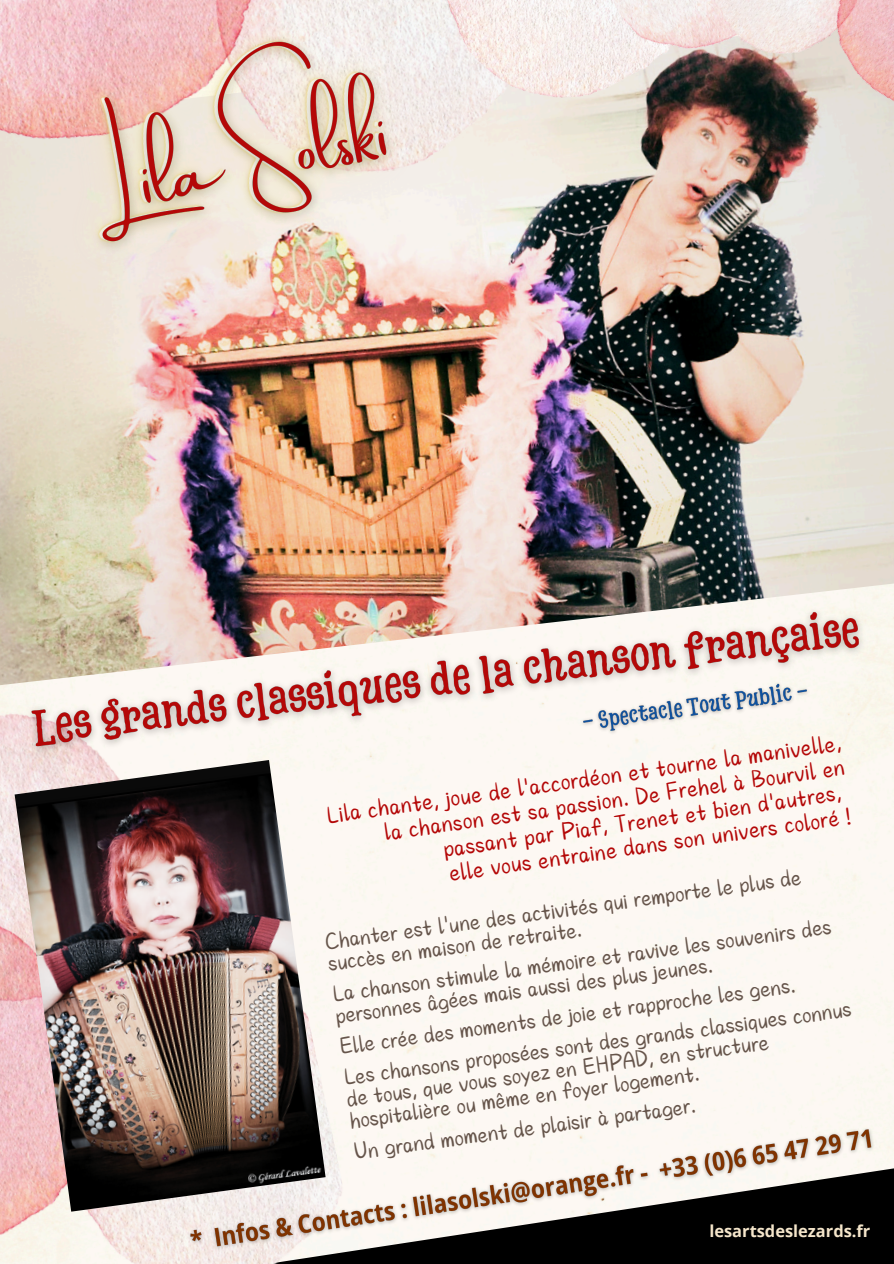
<style>
.page{position:relative;width:894px;height:1264px;background:#fff}
.page>*{position:absolute;margin:0;border:0;box-sizing:border-box;transform-origin:0 0}
.t1{font:27px/24.8px "Canva Milk Ttea";color:#b40808;text-align:right}
.t2{font:25.95px/21.6px "Canva Milk Ttea";color:#66554b}
.t3{font:700 16.35px "Open Sans";color:#f4e5ca}
</style>
<div class="page">
<div style="left:357px;top:702px;width:536px;height:561px;background:#fdf8f3"></div>
<img style="left:0;top:98px;width:893px;height:604px">
<img style="left:0;top:665px;width:357px;height:598px">
<img style="left:15px;top:770px;width:310px;height:441px">
<img style="left:15px;top:593px;width:861px;height:177px">
<img style="left:180px;top:1119px;width:700px;height:144px">
<img style="left:496px;top:98px;width:50px;height:162px">
<img style="left:0;top:0;width:496px;height:375px">
<img style="left:51px;top:6px;width:369px;height:278px">
<img style="left:424px;top:0;width:255px;height:98px">
<img style="left:581px;top:0;width:98px;height:82px">
<img style="left:679px;top:0;width:214px;height:175px">
<img style="left:573px;top:672px;width:242px;height:70px">
<p class="t1" style="left:324px;top:801px;width:521px;rotate:-8deg">Lila chante, joue de l'accordéon et tourne la manivelle, la chanson est sa passion. De Frehel à Bourvil en passant par Piaf, Trenet et bien d'autres,</p>
<p class="t1" style="left:447px;top:859px;width:408px;rotate:-8deg">elle vous entraine dans son univers coloré !</p>
<p class="t2" style="left:323px;top:931px;width:482px;rotate:-8deg">Chanter est l'une des activités qui remporte le plus de succès en maison de retraite.</p>
<p class="t2" style="left:330px;top:983px;width:505px;rotate:-8deg">La chanson stimule la mémoire et ravive les souvenirs des personnes âgées mais aussi des plus jeunes.</p>
<p class="t2" style="left:338px;top:1035px;width:461px;rotate:-8deg">Elle crée des moments de joie et rapproche les gens.</p>
<h4 class="t2" style="left:342px;top:1066px;width:514px;rotate:-8deg">Les chansons proposées sont des grands classiques connus de tous, que vous soyez en EHPAD, en structure hospitalière ou même en foyer logement.</h4>
<p class="t2" style="left:352px;top:1140px;width:346px;rotate:-8deg">Un grand moment de plaisir à partager.</p>
<h4 class="t3" style="left:709px;top:1219px;width:162px">lesartsdeslezards.fr</h4>
</div>
